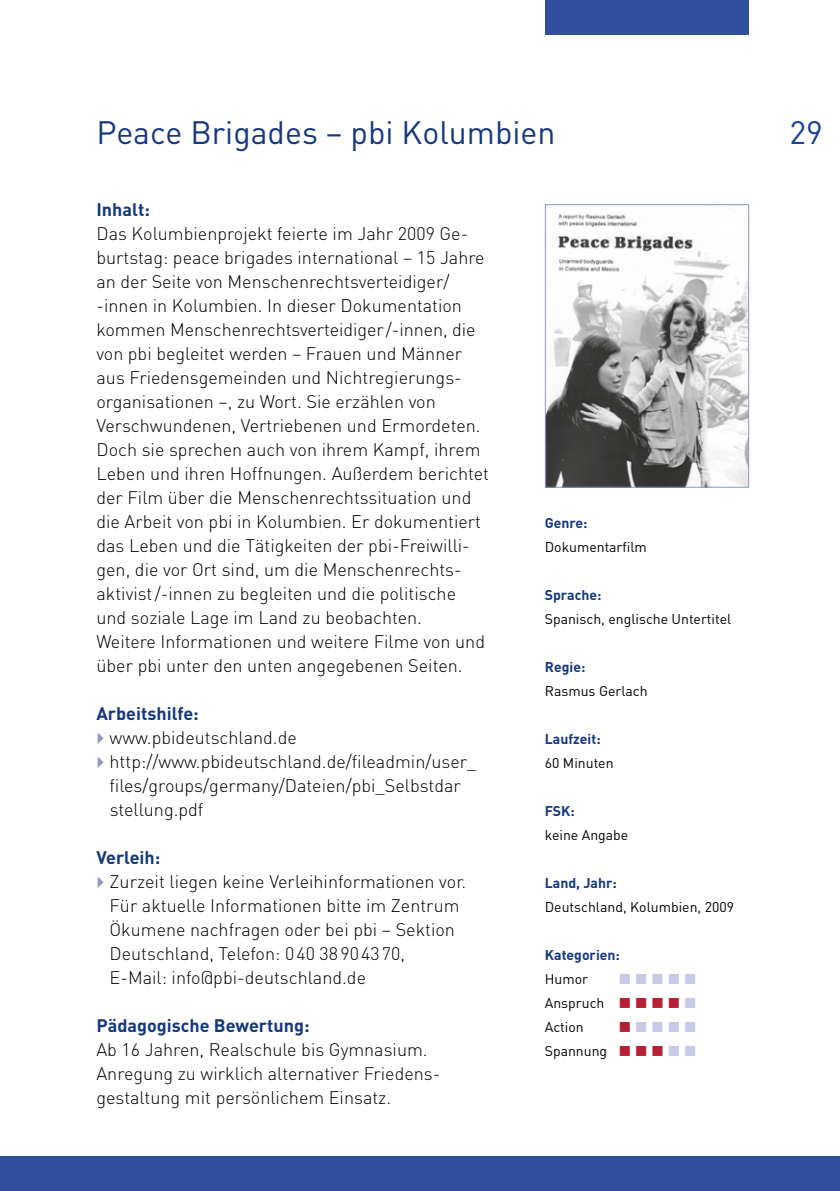
<style>
.page{position:relative;width:840px;height:1191px;background:#fff}
.page>*{position:absolute;margin:0;border:0;box-sizing:border-box;transform-origin:0 0}
.t1{font:32px "DIN";color:#14387f}
.t2{font:32px "DIN";color:#164194}
.t3{font:300 18px/24px "DIN";color:#000}
.t4{font:700 18px "DIN";color:#14387f}
.t5{font:14px/24px "DIN";color:#000}
.t6{font:700 14px "DIN";color:#14387f}
</style>
<div class="page">
<div style="left:544px;top:0;width:21px;height:34px;background:#324f9e"></div>
<div style="left:565px;top:0;width:20px;height:34px;background:#324f9e"></div>
<div style="left:585px;top:0;width:20px;height:34px;background:#324f9e"></div>
<div style="left:605px;top:0;width:21px;height:34px;background:#324f9e"></div>
<div style="left:626px;top:0;width:20px;height:34px;background:#324f9e"></div>
<div style="left:646px;top:0;width:21px;height:34px;background:#324f9e"></div>
<div style="left:667px;top:0;width:20px;height:34px;background:#324f9e"></div>
<div style="left:687px;top:0;width:21px;height:34px;background:#324f9e"></div>
<div style="left:708px;top:0;width:20px;height:34px;background:#324f9e"></div>
<div style="left:728px;top:0;width:20px;height:34px;background:#324f9e"></div>
<div style="left:0;top:1157px;width:839px;height:34px;background:#324f9e"></div>
<svg style="left:544px;top:204px;width:204px;height:284px"></svg>
<h1 class="t1" style="left:96px;top:112px;width:460px">Peace Brigades – pbi Kolumbien</h1>
<p class="t4" style="left:96px;top:198px;width:55px">Inhalt:</p>
<p class="t3" style="left:96px;top:221px;width:394px">Das Kolumbienprojekt feierte im Jahr 2009 Ge - burtstag: peace brigades international – 15 Jahre an der Seite von Menschenrechtsverteidiger/ -innen in Kolumbien. In dieser Dokumentation kommen Menschenrechtsverteidiger /-innen, die von pbi begleitet werden – Frauen und Männer aus Friedensgemeinden und Nichtregierungs&shy;organisationen –, zu Wort. Sie erzählen von Verschwundenen, Vertriebenen und Ermordeten.<br>Doch sie sprechen auch von ihrem Kampf, ihrem Leben und ihren Hoffnungen. Außerdem berichtet der Film über die Menschenrechtssituation und die Arbeit von pbi in Kolumbien. Er dokumentiert das Leben und die Tätigkeiten der pbi-Freiwilli&shy;gen, die vor Ort sind, um die Menschenrechts&shy;aktivist /-innen zu begleiten und die politische und soziale Lage im Land zu beobachten.<br>Weitere Informationen und weitere Filme von und über pbi unter den unten angegebenen Seiten.</p>
<p class="t4" style="left:96px;top:702px;width:104px">Arbeitshilfe:</p>
<p class="t3" style="left:109px;top:725px;width:368px">www.pbideutschland.de http://www.pbideutschland.de/fileadmin/user_ files/groups/germany/Dateien/pbi_Selbstdar stellung.pdf</p>
<p class="t4" style="left:96px;top:846px;width:65px">Verleih:</p>
<p class="t3" style="left:109px;top:869px;width:358px">Zurzeit liegen keine Verleihinformationen vor.<br>Für aktuelle Informationen bitte im Zentrum Ökumene nachfragen oder bei pbi – Sektion Deutschland, Telefon: 0 40 38 90 43 70, E-Mail: info@pbi-deutschland.de</p>
<p class="t4" style="left:96px;top:1014px;width:214px">Pädagogische Bewertung:</p>
<p class="t3" style="left:96px;top:1037px;width:345px">Ab 16 Jahren, Realschule bis Gymnasium.<br>Anregung zu wirklich alternativer Friedens&shy;gestaltung mit persönlichem Einsatz.</p>
<p class="t6" style="left:544px;top:514px;width:44px">Genre:</p>
<p class="t5" style="left:544px;top:535px;width:103px">Dokumentarfilm</p>
<p class="t6" style="left:544px;top:586px;width:58px">Sprache:</p>
<p class="t5" style="left:544px;top:607px;width:188px">Spanisch, englische Untertitel</p>
<p class="t6" style="left:544px;top:658px;width:42px">Regie:</p>
<p class="t5" style="left:544px;top:679px;width:104px">Rasmus Gerlach</p>
<p class="t6" style="left:544px;top:730px;width:57px">Laufzeit:</p>
<p class="t5" style="left:544px;top:751px;width:70px">60 Minuten</p>
<p class="t6" style="left:544px;top:802px;width:32px">FSK:</p>
<p class="t5" style="left:544px;top:823px;width:85px">keine Angabe</p>
<p class="t6" style="left:544px;top:874px;width:73px">Land, Jahr:</p>
<p class="t5" style="left:544px;top:895px;width:190px">Deutschland, Kolumbien, 2009</p>
<p class="t6" style="left:544px;top:946px;width:76px">Kategorien:</p>
<p class="t5" style="left:544px;top:967px;width:64px">Humor<br>Anspruch<br>Action<br>Spannung</p>
<h1 class="t2" style="left:789px;top:112px;width:35px">29</h1>
</div>
